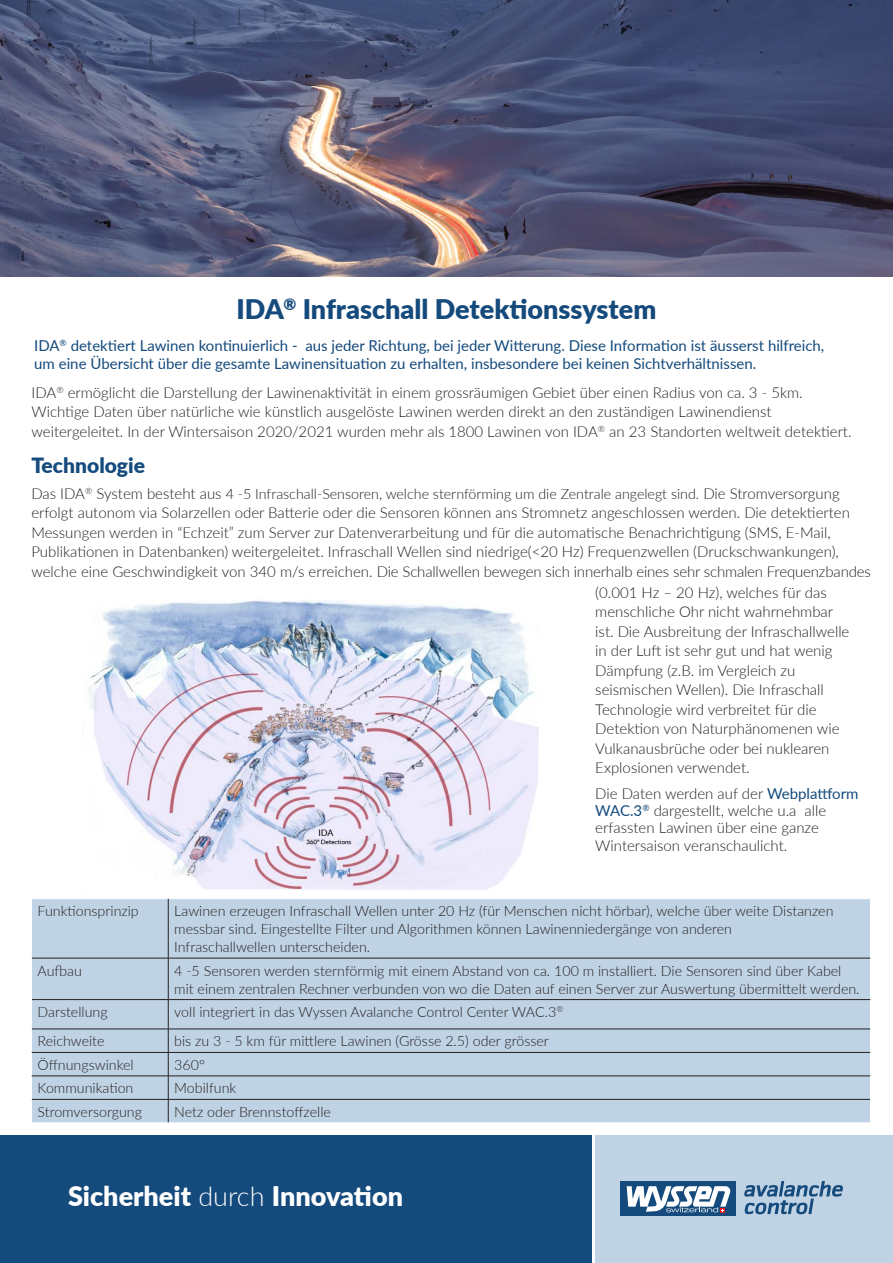
<style>
.page{position:relative;width:893px;height:1263px;background:#fff}
.page>*{position:absolute;margin:0;border:0;box-sizing:border-box;transform-origin:0 0}
.t1{font:900 27px "Lato";color:#144a7c}
.t2{font:900 27px "Lato";color:#fff}
.t3{font:900 21px "Lato";color:#144a7c}
.t4{font:300 15px/19.5px "Lato";color:#231f20}
.t5{font:15px/18px "Lato";color:#144a7c}
.t6{font:300 14.25px/18px "Lato";color:#231f20}
.s1{font-size:15px}
.s2{font-weight:400;color:#144a7c}
.s3{font-weight:300}
</style>
<div class="page">
<img style="left:88px;top:600px;width:450px;height:290px">
<div style="left:0;top:1135px;width:591px;height:128px;background:#144a7c"></div>
<div style="left:595px;top:1135px;width:298px;height:128px;background:#c0d3e5"></div>
<div style="left:620px;top:1181px;width:115px;height:34px;background:#144a7c"></div>
<svg style="left:744px;top:1181px;width:99px;height:33px"></svg>
<svg style="left:627px;top:1186px;width:104px;height:26px"></svg>
<div style="left:32px;top:899px;width:838px;height:223px;background:#c0d3e5"></div>
<hr style="left:168px;top:899px;width:1px;height:59px;background:#231f20">
<hr style="left:168px;top:958px;width:1px;height:41px;background:#231f20">
<hr style="left:32px;top:958px;width:136px;height:1px;background:#231f20">
<hr style="left:168px;top:958px;width:702px;height:1px;background:#231f20">
<hr style="left:32px;top:999px;width:136px;height:1px;background:#231f20">
<hr style="left:168px;top:999px;width:702px;height:1px;background:#231f20">
<hr style="left:32px;top:1029px;width:136px;height:1px;background:#231f20">
<hr style="left:168px;top:1029px;width:702px;height:1px;background:#231f20">
<hr style="left:32px;top:1052px;width:136px;height:1px;background:#231f20">
<hr style="left:168px;top:1052px;width:702px;height:1px;background:#231f20">
<hr style="left:32px;top:1076px;width:136px;height:1px;background:#231f20">
<hr style="left:168px;top:1076px;width:702px;height:1px;background:#231f20">
<hr style="left:32px;top:1099px;width:136px;height:1px;background:#231f20">
<hr style="left:168px;top:1099px;width:702px;height:1px;background:#231f20">
<svg style="left:168px;top:1000px;width:1px;height:122px"></svg>
<img style="left:0;top:0;width:893px;height:276px">
<h1 class="t1" style="left:237px;top:289px;width:421px">IDA<sup>®</sup> Infraschall Detektionssystem</h1>
<p class="t5" style="left:34px;top:335px;width:792px">IDA<sup>®</sup> detektiert Lawinen kontinuierlich - aus jeder Richtung, bei jeder Witterung. Diese Information ist äusserst hilfreich, um eine Übersicht über die gesamte Lawinensituation zu erhalten, insbesondere bei keinen Sichtverhältnissen.</p>
<p class="t4" style="left:32px;top:382px;width:822px">IDA<sup>®</sup> ermöglicht die Darstellung der Lawinenaktivität in einem grossräumigen Gebiet über einen Radius von ca. 3 - 5km.<br>Wichtige Daten über natürliche wie künstlich ausgelöste Lawinen werden direkt an den zuständigen Lawinendienst weitergeleitet. In der Wintersaison 2020/2021 wurden mehr als 1800 Lawinen von IDA<sup>®</sup> an 23 Standorten weltweit detektiert.</p>
<h2 class="t3" style="left:31px;top:449px;width:115px">Technologie</h2>
<p class="t6" style="left:31px;top:484px;width:810px"><span class="s1">Das IDA</span><sup>®</sup> <span class="s1">System besteht aus</span> 4 -5 Infraschall-Sensoren, welche sternförming um die Zentrale angelegt sind. <span class="s1">Die Stromversorgung</span></p>
<p class="t4" style="left:31px;top:502px;width:841px">erfolgt autonom via Solarzellen oder Batterie oder die Sensoren können ans Stromnetz angeschlossen werden. Die detektierten Messungen werden in “Echzeit” zum Server zur Datenverarbeitung und für die automatische Benachrichtigung (SMS, E-Mail, Publikationen in Datenbanken) weitergeleitet. Infraschall Wellen sind niedrige(&lt;20 Hz) Frequenzwellen (Druckschwankungen), welche eine Geschwindigkeit von 340 m/s erreichen. Die Schallwellen bewegen sich innerhalb eines sehr schmalen Frequenzbandes</p>
<p class="t4" style="left:595px;top:582px;width:256px">(0.001 Hz – 20 Hz), welches für das menschliche Ohr nicht wahrnehmbar ist. Die Ausbreitung der Infraschallwelle in der Luft ist sehr gut und hat wenig Dämpfung (z.B. im Vergleich zu seismischen Wellen). Die Infraschall Technologie wird verbreitet für die Detektion von Naturphänomenen wie Vulkanausbrüche oder bei nuklearen Explosionen verwendet.</p>
<p class="t4" style="left:595px;top:784px;width:265px;line-height:17.2px">Die Daten werden auf der <span class="s2">Webplattform WAC.3</span><sup>®</sup> dargestellt, welche u.a alle erfassten Lawinen über eine ganze Wintersaison veranschaulicht.</p>
<p class="t6" style="left:38px;top:901px;width:103px">Funktionsprinzip</p>
<p class="t6" style="left:174px;top:901px;width:661px">Lawinen erzeugen Infraschall Wellen unter 20 Hz (für Menschen nicht hörbar), welche über weite Distanzen messbar sind. Eingestellte Filter und Algorithmen können Lawinenniedergänge von anderen<br>Infraschallwellen unterscheiden.</p>
<p class="t6" style="left:38px;top:961px;width:46px">Aufbau</p>
<p class="t6" style="left:174px;top:961px;width:687px">4 -5 Sensoren werden sternförmig mit einem Abstand von ca. 100 m installiert. Die Sensoren sind über Kabel mit einem zentralen Rechner verbunden von wo die Daten auf einen Server zur Auswertung übermittelt werden.</p>
<p class="t6" style="left:38px;top:1002px;width:72px">Darstellung</p>
<p class="t6" style="left:174px;top:1002px;width:391px">voll integriert in das Wyssen Avalanche Control Center WAC.3<sup>®</sup></p>
<p class="t6" style="left:38px;top:1032px;width:69px">Reichweite</p>
<p class="t6" style="left:174px;top:1032px;width:376px">bis zu 3 - 5 km für mittlere Lawinen (Grösse 2.5) oder grösser</p>
<p class="t6" style="left:38px;top:1055px;width:98px">Öffnungswinkel</p>
<p class="t6" style="left:174px;top:1055px;width:32px">360°</p>
<p class="t6" style="left:38px;top:1079px;width:97px">Kommunikation</p>
<p class="t6" style="left:174px;top:1079px;width:64px">Mobilfunk</p>
<p class="t6" style="left:38px;top:1102px;width:106px">Stromversorgung</p>
<p class="t6" style="left:174px;top:1102px;width:158px">Netz oder Brennstoffzelle</p>
<h1 class="t2" style="left:68px;top:1176px;width:337px">Sicherheit <span class="s3">durch</span> Innovation</h1>
</div>
